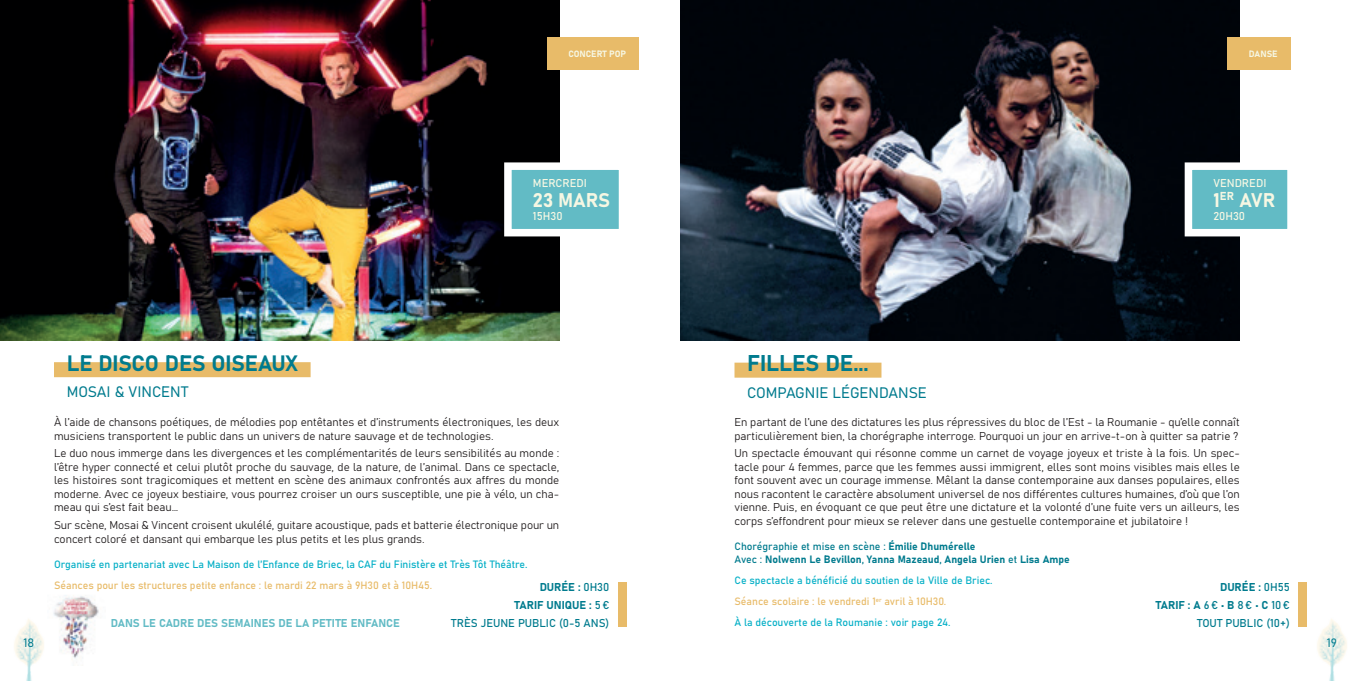
<style>
.page{position:relative;width:1361px;height:681px;background:#fff}
.page>*{position:absolute;margin:0;border:0;box-sizing:border-box;transform-origin:0 0}
.SPEC_-_titre{font:22.5px "Bahnschrift";color:#007b8e}
.SPEC_-_titre-2{font:21.9px "Bahnschrift";letter-spacing:-.01em;color:#007b8e}
.SPEC_-_date_heure{font:19.5px "Bahnschrift";letter-spacing:-.005em;color:#f6f7e3}
.SPEC_-_sous_titre{font:15px "Bahnschrift";color:#007b8e}
.t1{font:12px "Bahnschrift";color:#007b8e}
.SPEC_-_texte{font:11.25px/13.5px "Bahnschrift";color:#231f20}
.SPEC_-_durée_tarifs{font:11.25px "Bahnschrift";color:#007b8e}
.SPEC_-_précision_eve{font:11.25px "Bahnschrift";color:#62bbc5}
.SPEC_-_date_heure-2{font:11.25px "Bahnschrift";color:#f6f7e3}
.SPEC_-_précision{font:10.5px "Bahnschrift";color:#07b0c7}
.SPEC_-_precision_sco{font:10.5px "Bahnschrift";color:#e8bb69}
.SPEC_-_artistes_et_a{font:10.5px "Bahnschrift";color:#007b8e}
.SPEC_-_genre{font:9px "Bahnschrift";letter-spacing:-.01em;color:#f6f7e3}
</style>
<div class="page">
<img style="left:680px;top:0;width:559px;height:340px">
<div style="left:1227px;top:37px;width:64px;height:32px;background:#e8bb69"></div>
<svg style="left:1181px;top:159px;width:107px;height:81px"></svg>
<div style="left:734px;top:362px;width:147px;height:15px;background:#e8bb69"></div>
<div style="left:1298px;top:582px;width:9px;height:44px;background:#e8bb69"></div>
<img style="left:0;top:0;width:559px;height:340px">
<div style="left:547px;top:37px;width:92px;height:32px;background:#e8bb69"></div>
<svg style="left:500px;top:159px;width:119px;height:81px"></svg>
<div style="left:54px;top:362px;width:257px;height:15px;background:#e8bb69"></div>
<img style="left:53px;top:595px;width:46px;height:64px">
<div style="left:618px;top:582px;width:8px;height:44px;background:#e8bb69"></div>
<img style="left:1317px;top:619px;width:30px;height:61px">
<img style="left:14px;top:619px;width:30px;height:61px">
<p class="SPEC_-_genre" style="left:568px;top:47px;width:59px">CONCERT POP</p>
<p class="SPEC_-_date_heure-2" style="left:533px;top:175px;width:55px">MERCREDI</p>
<p class="SPEC_-_date_heure" style="left:533px;top:185px;width:79px">23 MARS</p>
<p class="SPEC_-_date_heure-2" style="left:533px;top:208px;width:31px">15H30</p>
<p class="SPEC_-_titre-2" style="left:67px;top:346px;width:233px">LE DISCO DES OISEAUX</p>
<p class="SPEC_-_sous_titre" style="left:67px;top:380px;width:123px">MOSAI &amp; VINCENT</p>
<p class="SPEC_-_texte" style="left:54px;top:414px;width:507px">À l’aide de chansons poétiques, de mélodies pop entêtantes et d’instruments électroniques, les deux musiciens transportent le public dans un univers de nature sauvage et de technologies.</p>
<p class="SPEC_-_texte" style="left:54px;top:445px;width:507px;text-align:justify">Le duo nous immerge dans les divergences et les complémentarités de leurs sensibilités au monde : l’être hyper connecté et celui plutôt proche du sauvage, de la nature, de l’animal. Dans ce spectacle, les histoires sont tragicomiques et mettent en scène des animaux confrontés aux affres du monde moderne. Avec ce joyeux bestiaire, vous pourrez croiser un ours susceptible, une pie à vélo, un cha&shy;meau qui s’est fait beau…</p>
<p class="SPEC_-_texte" style="left:54px;top:517px;width:507px">Sur scène, Mosai &amp; Vincent croisent ukulélé, guitare acoustique, pads et batterie électronique pour un concert coloré et dansant qui embarque les plus petits et les plus grands.</p>
<p class="SPEC_-_précision" style="left:54px;top:556px;width:475px">Organisé en partenariat avec La Maison de l’Enfance de Briec, la CAF du Finistère et Très Tôt Théâtre.</p>
<p class="SPEC_-_precision_sco" style="left:54px;top:577px;width:380px">Séances pour les structures petite enfance : le mardi 22 mars à 9H30 et à 10H45.</p>
<p class="SPEC_-_durée_tarifs" style="left:540px;top:578px;width:71px">DURÉE : 0H30</p>
<p class="SPEC_-_durée_tarifs" style="left:514px;top:596px;width:96px">TARIF UNIQUE : 5€</p>
<p class="SPEC_-_durée_tarifs" style="left:451px;top:614px;width:160px">TRÈS JEUNE PUBLIC (0-5 ANS)</p>
<p class="SPEC_-_précision_eve" style="left:111px;top:614px;width:291px">DANS LE CADRE DES SEMAINES DE LA PETITE ENFANCE</p>
<p class="SPEC_-_genre" style="left:1249px;top:47px;width:30px">DANSE</p>
<p class="SPEC_-_date_heure-2" style="left:1213px;top:175px;width:54px">VENDREDI</p>
<p class="SPEC_-_date_heure" style="left:1213px;top:185px;width:63px">1<sup>ER</sup> AVR</p>
<p class="SPEC_-_date_heure-2" style="left:1213px;top:208px;width:33px">20H30</p>
<p class="SPEC_-_titre" style="left:747px;top:346px;width:123px">FILLES DE...</p>
<p class="SPEC_-_sous_titre" style="left:747px;top:381px;width:181px">COMPAGNIE LÉGENDANSE</p>
<p class="SPEC_-_texte" style="left:734px;top:414px;width:507px">En partant de l’une des dictatures les plus répressives du bloc de l’Est - la Roumanie - qu’elle connaît particulièrement bien, la chorégraphe interroge. Pourquoi un jour en arrive-t-on à quitter sa patrie ?</p>
<p class="SPEC_-_texte" style="left:734px;top:445px;width:507px;text-align:justify">Un spectacle émouvant qui résonne comme un carnet de voyage joyeux et triste à la fois. Un spec&shy;tacle pour 4 femmes, parce que les femmes aussi immigrent, elles sont moins visibles mais elles le font souvent avec un courage immense. Mêlant la danse contemporaine aux danses populaires, elles nous racontent le caractère absolument universel de nos différentes cultures humaines, d’où que l’on vienne. Puis, en évoquant ce que peut être une dictature et la volonté d’une fuite vers un ailleurs, les corps s’effondrent pour mieux se relever dans une gestuelle contemporaine et jubilatoire !</p>
<p class="SPEC_-_artistes_et_a" style="left:734px;top:538px;width:242px">Chorégraphie et mise en scène : Émilie Dhumérelle</p>
<p class="SPEC_-_artistes_et_a" style="left:734px;top:551px;width:337px">Avec : Nolwenn Le Bevillon, Yanna Mazeaud, Angela Urien et Lisa Ampe</p>
<p class="SPEC_-_précision" style="left:734px;top:572px;width:259px">Ce spectacle a bénéficié du soutien de la Ville de Briec.</p>
<p class="SPEC_-_précision" style="left:734px;top:614px;width:217px">À la découverte de la Roumanie : voir page 24.</p>
<p class="SPEC_-_precision_sco" style="left:734px;top:593px;width:213px">Séance scolaire : le vendredi 1<sup>er</sup> avril à 10H30.</p>
<p class="SPEC_-_durée_tarifs" style="left:1220px;top:578px;width:71px">DURÉE : 0H55</p>
<p class="SPEC_-_durée_tarifs" style="left:1155px;top:596px;width:136px">TARIF : A 6€ • B 8€ • C 10€</p>
<p class="SPEC_-_durée_tarifs" style="left:1197px;top:614px;width:94px">TOUT PUBLIC (10+)</p>
<p class="t1" style="left:24px;top:633px;width:12px">18</p>
<p class="t1" style="left:1327px;top:633px;width:12px">19</p>
</div>
